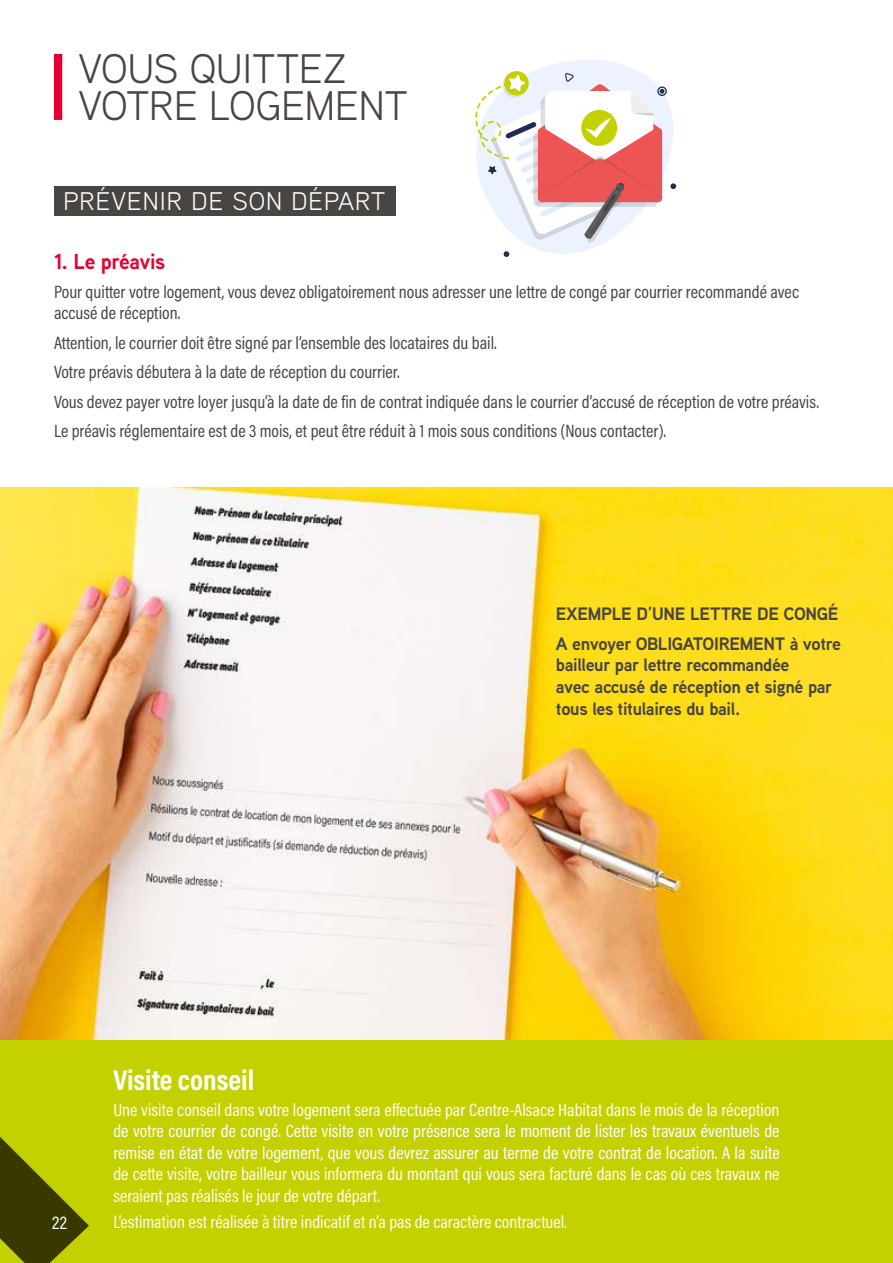
<style>
.page{position:relative;width:893px;height:1263px;background:#fff}
.page>*{position:absolute;margin:0;border:0;box-sizing:border-box;transform-origin:0 0}
.t1{font:41.25px/37.2px "Aaux Next";color:#494542}
.t2{font:700 28.8px "Acumin Pro Cond";color:#fff}
.t3{font:25.5px "Aaux Next";letter-spacing:.04em;color:#fff}
.t4{font:700 21.75px "Aaux Next";letter-spacing:-.02em;color:#e50032}
.t5{font:18.6px "Acumin Pro Cond";color:#fff}
.t6{font:18px/21.6px "Acumin Pro Cond";color:#fff;text-align:justify}
.t7{font:18px/29.5px "Acumin Pro Cond";color:#494542}
.t8{font:700 18px/21.6px "Aaux Next";letter-spacing:-.02em;color:#494542}
</style>
<div class="page">
<div style="left:0;top:1039px;width:893px;height:224px;background:#c4d100"></div>
<div style="left:54px;top:54px;width:8px;height:66px;background:#e50032"></div>
<div style="left:54px;top:186px;width:341px;height:30px;background:#494542"></div>
<svg style="left:503px;top:60px;width:174px;height:196px"></svg>
<svg style="left:504px;top:251px;width:5px;height:6px"></svg>
<svg style="left:475px;top:70px;width:201px;height:173px"></svg>
<svg style="left:0;top:1137px;width:89px;height:126px"></svg>
<img style="left:0;top:488px;width:893px;height:551px">
<h1 class="t1" style="left:78px;top:48px;width:331px">VOUS QUITTEZ<br>VOTRE LOGEMENT</h1>
<h3 class="t3" style="left:63px;top:184px;width:323px">PRÉVENIR DE SON DÉPART</h3>
<p class="t4" style="left:54px;top:246px;width:113px">1. Le préavis</p>
<p class="t7" style="left:54px;top:281px;width:746px;line-height:21px">Pour quitter votre logement, vous devez obligatoirement nous adresser une lettre de congé par courrier recommandé avec accusé de réception.</p>
<p class="t7" style="left:54px;top:328px;width:767px">Attention, le courrier doit être signé par l’ensemble des locataires du bail.<br>Votre préavis débutera à la date de réception du courrier.<br>Vous devez payer votre loyer jusqu’à la date de fin de contrat indiquée dans le courrier d’accusé de réception de votre préavis.<br>Le préavis réglementaire est de 3 mois, et peut être réduit à 1 mois sous conditions (Nous contacter).</p>
<p class="t8" style="left:556px;top:598px;width:286px;line-height:30.2px">EXEMPLE D’UNE LETTRE DE CONGÉ<br>A envoyer OBLIGATOIREMENT à votre</p>
<p class="t8" style="left:556px;top:654px;width:278px">bailleur par lettre recommandée<br>avec accusé de réception et signé par tous les titulaires du bail.</p>
<p class="t5" style="left:52px;top:1210px;width:16px">22</p>
<h2 class="t2" style="left:113px;top:1061px;width:142px">Visite conseil</h2>
<p class="t6" style="left:113px;top:1098px;width:668px">Une visite conseil dans votre logement sera effectuée par Centre-Alsace Habitat dans le mois de la réception de votre courrier de congé. Cette visite en votre présence sera le moment de lister les travaux éventuels de remise en état de votre logement, que vous devrez assurer au terme de votre contrat de location. A la suite de cette visite, votre bailleur vous informera du montant qui vous sera facturé dans le cas où ces travaux ne seraient pas réalisés le jour de votre départ.</p>
<p class="t6" style="left:113px;top:1210px;width:455px">L’estimation est réalisée à titre indicatif et n’a pas de caractère contractuel.</p>
</div>
